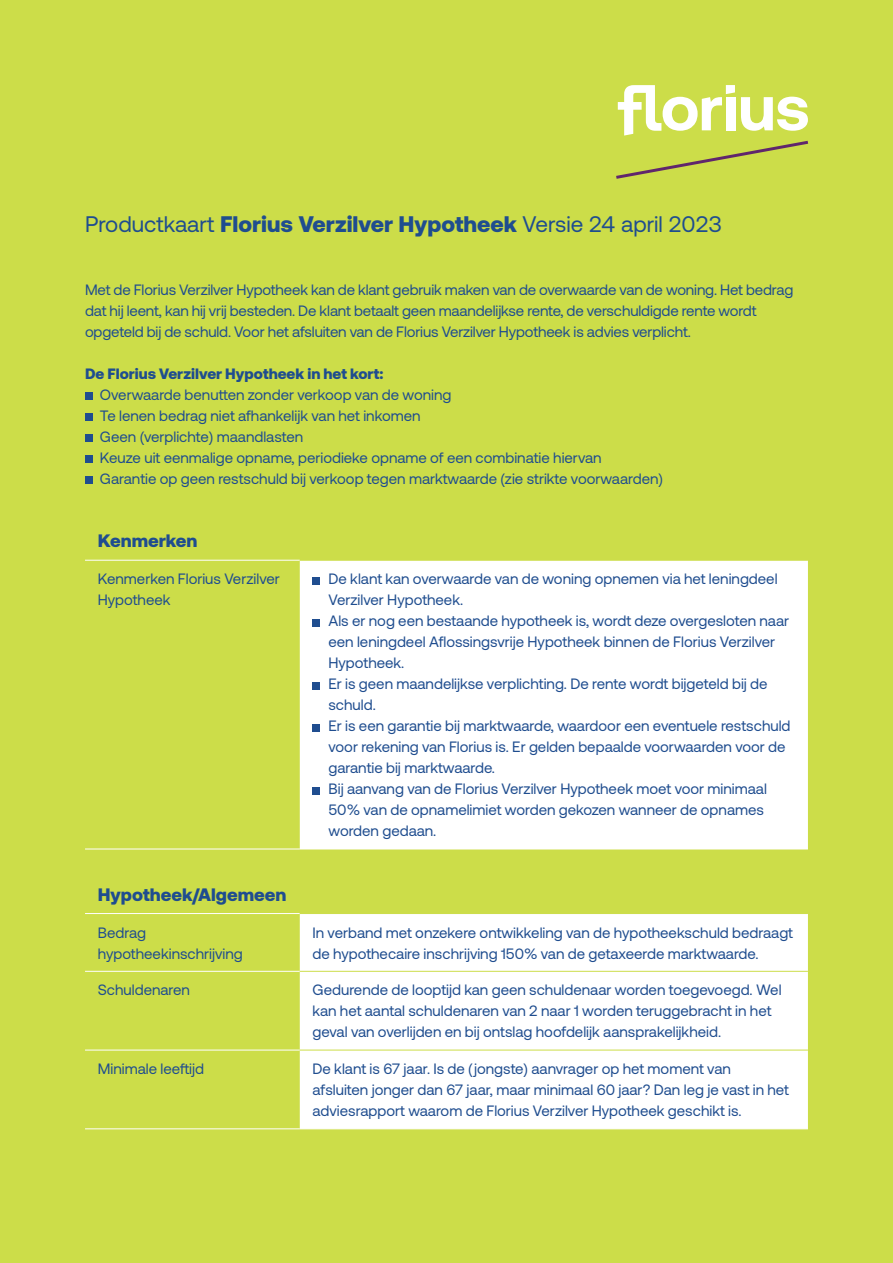
<style>
.page{position:relative;width:893px;height:1263px;background:#ccdd49}
.page>*{position:absolute;margin:0;border:0;box-sizing:border-box;transform-origin:0 0}
.t1{font:22.5px "Aeonik";color:#1f4d8f}
.t2{font:900 18px "Aeonik";color:#1f4d8f}
.t3{font:15px/21px "Aeonik";color:#1f4d8f}
.t4{font:900 15px "Aeonik";color:#1f4d8f}
.s1{font-weight:900}
</style>
<div class="page">
<svg style="left:300px;top:561px;width:508px;height:567px;fill:#fff"></svg>
<div style="left:300px;top:849px;width:508px;height:25px;background:#ccdd49"></div>
<hr style="left:85px;top:560px;width:215px;height:1px;background:#fff">
<hr style="left:85px;top:849px;width:215px;height:1px;background:#fff">
<hr style="left:85px;top:913px;width:215px;height:1px;background:#fff">
<hr style="left:85px;top:971px;width:215px;height:1px;background:#fff">
<hr style="left:85px;top:1050px;width:215px;height:1px;background:#fff">
<hr style="left:85px;top:1128px;width:215px;height:1px;background:#fff">
<hr style="left:300px;top:913px;width:508px;height:1px;background:#ccdd49">
<hr style="left:300px;top:971px;width:508px;height:1px;background:#ccdd49">
<hr style="left:300px;top:1050px;width:508px;height:1px;background:#ccdd49">
<hr style="left:300px;top:849px;width:508px;height:1px;background:#fff">
<hr style="left:300px;top:1128px;width:508px;height:1px;background:#fff">
<div style="left:313px;top:577px;width:7px;height:7px;background:#1f4d8f"></div>
<div style="left:313px;top:619px;width:7px;height:7px;background:#1f4d8f"></div>
<div style="left:313px;top:682px;width:7px;height:7px;background:#1f4d8f"></div>
<div style="left:313px;top:724px;width:7px;height:7px;background:#1f4d8f"></div>
<div style="left:313px;top:787px;width:7px;height:7px;background:#1f4d8f"></div>
<div style="left:85px;top:393px;width:7px;height:7px;background:#1f4d8f"></div>
<div style="left:85px;top:414px;width:7px;height:7px;background:#1f4d8f"></div>
<div style="left:85px;top:435px;width:7px;height:7px;background:#1f4d8f"></div>
<div style="left:85px;top:456px;width:7px;height:7px;background:#1f4d8f"></div>
<div style="left:85px;top:477px;width:7px;height:7px;background:#1f4d8f"></div>
<svg style="left:616px;top:85px;width:193px;height:94px"></svg>
<h1 class="t1" style="left:85px;top:212px;width:638px">Productkaart <span class="s1">Florius Verzilver Hypotheek</span> Versie 24 april 2023</h1>
<p class="t3" style="left:85px;top:279px;width:710px">Met de Florius Verzilver Hypotheek kan de klant gebruik maken van de overwaarde van de woning. Het bedrag dat hij leent, kan hij vrij besteden. De klant betaalt geen maandelijkse rente, de verschuldigde rente wordt opgeteld bij de schuld. Voor het afsluiten van de Florius Verzilver Hypotheek is advies verplicht.</p>
<p class="t4" style="left:85px;top:365px;width:300px">De Florius Verzilver Hypotheek in het kort:</p>
<p class="t3" style="left:100px;top:384px;width:565px">Overwaarde benutten zonder verkoop van de woning<br>Te lenen bedrag niet afhankelijk van het inkomen<br>Geen (verplichte) maandlasten<br>Keuze uit eenmalige opname, periodieke opname of een combinatie hiervan<br>Garantie op geen restschuld bij verkoop tegen marktwaarde (zie strikte voorwaarden)</p>
<p class="t2" style="left:98px;top:531px;width:101px">Kenmerken</p>
<p class="t3" style="left:98px;top:568px;width:184px">Kenmerken Florius Verzilver<br>Hypotheek</p>
<p class="t3" style="left:328px;top:568px;width:464px">De klant kan overwaarde van de woning opnemen via het leningdeel Verzilver Hypotheek.<br>Als er nog een bestaande hypotheek is, wordt deze overgesloten naar een leningdeel Aflossingsvrije Hypotheek binnen de Florius Verzilver Hypotheek.<br>Er is geen maandelijkse verplichting. De rente wordt bijgeteld bij de schuld.<br>Er is een garantie bij marktwaarde, waardoor een eventuele restschuld voor rekening van Florius is. Er gelden bepaalde voorwaarden voor de garantie bij marktwaarde.<br>Bij aanvang van de Florius Verzilver Hypotheek moet voor minimaal 50% van de opnamelimiet worden gekozen wanneer de opnames worden gedaan.</p>
<p class="t2" style="left:98px;top:884px;width:190px">Hypotheek/Algemeen</p>
<p class="t3" style="left:98px;top:922px;width:146px">Bedrag hypotheekinschrijving</p>
<p class="t3" style="left:313px;top:922px;width:482px">In verband met onzekere ontwikkeling van de hypotheekschuld bedraagt de hypothecaire inschrijving 150% van de getaxeerde marktwaarde.</p>
<p class="t3" style="left:98px;top:979px;width:94px">Schuldenaren</p>
<p class="t3" style="left:313px;top:979px;width:471px">Gedurende de looptijd kan geen schuldenaar worden toegevoegd. Wel kan het aantal schuldenaren van 2 naar 1 worden teruggebracht in het geval van overlijden en bij ontslag hoofdelijk aansprakelijkheid.</p>
<p class="t3" style="left:98px;top:1058px;width:108px">Minimale leeftijd</p>
<p class="t3" style="left:313px;top:1058px;width:478px">De klant is 67 jaar. Is de (jongste) aanvrager op het moment van afsluiten jonger dan 67 jaar, maar minimaal 60 jaar? Dan leg je vast in het adviesrapport waarom de Florius Verzilver Hypotheek geschikt is.</p>
</div>
